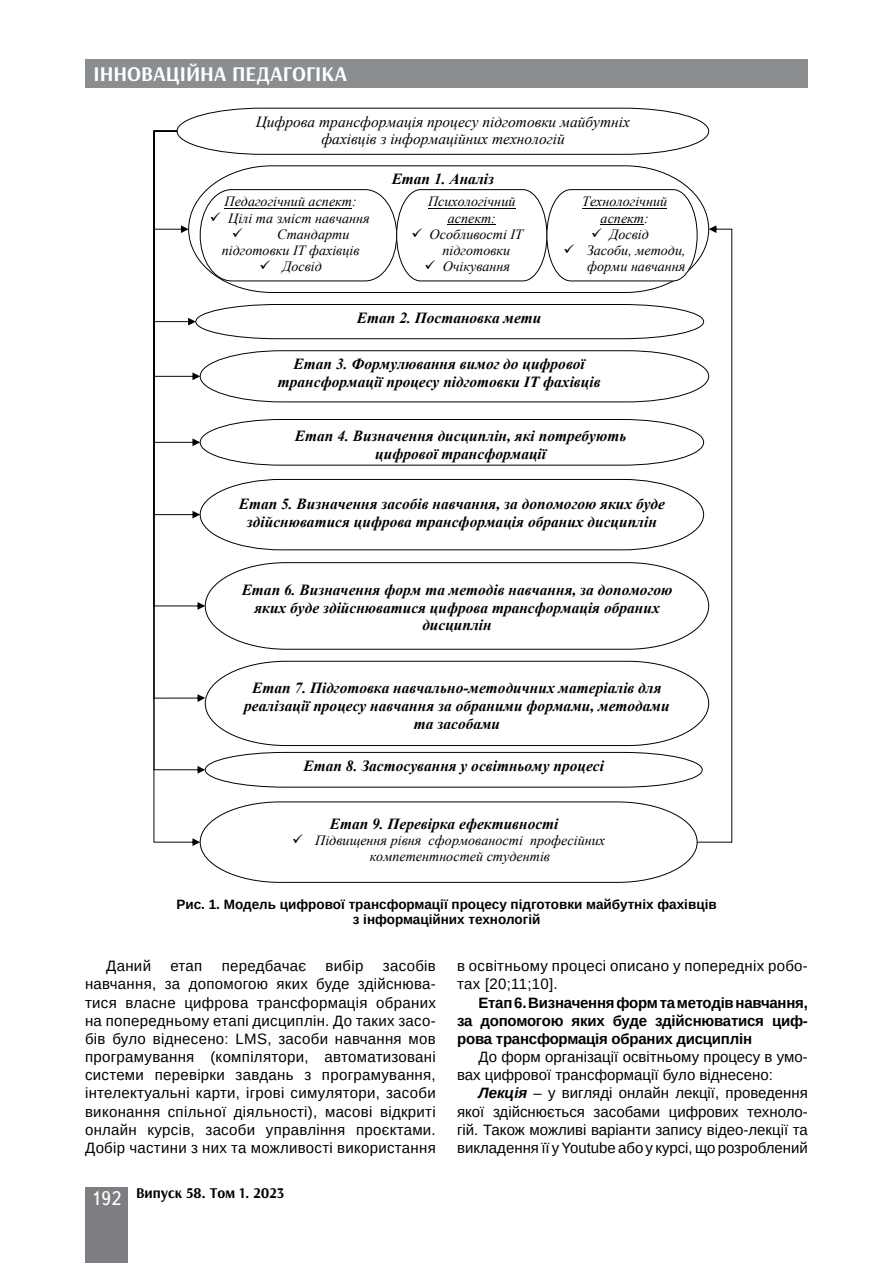
<style>
.page{position:relative;width:893px;height:1263px;background:#fff}
.page>*{position:absolute;margin:0;border:0;box-sizing:border-box;transform-origin:0 0}
.t1{font:700 21px "Arsenal";color:#fff}
.t2{font:italic 700 15.45px/17.7px "Times New Roman";color:#000;text-align:center}
.t3{font:italic 15.45px/17.7px "Times New Roman";color:#000;text-align:center}
.t4{font:15px/18.1px "Arimo";color:#000;text-align:justify}
.t5{font:700 15px/18.1px "Arimo";letter-spacing:-.015em;color:#000;text-align:justify}
.t6{font:15px/18.1px "Arimo";letter-spacing:.02em;color:#000}
.t7{font:700 15px "Arsenal";color:#000}
.t8{font:italic 14.1px/16.2px "Times New Roman";color:#000}
.t9{font:700 13.5px/15px "Arimo";color:#000;text-align:center}
.s1{font-weight:700;font-style:italic}
.s2{font-family:"Ukrainian Text";font-weight:400;font-size:19.5px;color:#fff}
</style>
<div class="page">
<div style="left:85px;top:59px;width:723px;height:29px;background:#8b8e90"></div>
<div style="left:85px;top:1186px;width:43px;height:76px;background:#7d7e81"></div>
<svg style="left:153px;top:107px;width:579px;height:776px"></svg>
<h1 class="t1" style="left:94px;top:61px;width:255px">ІННОВАЦІЙНА ПЕДАГОГІКА</h1>
<p class="t3" style="left:256px;top:112px;width:376px">Цифрова трансформація процесу підготовки майбутніх фахівців з інформаційних технологій</p>
<p class="t8" style="left:225px;top:193px;width:134px">Педагогічний аспект:</p>
<p class="t8" style="left:210px;top:209px;width:161px">✓ Цілі та зміст навчання</p>
<p class="t8" style="left:222px;top:226px;width:139px;text-indent:56px">Стандарти підготовки ІТ фахівців</p>
<p class="t8" style="left:259px;top:258px;width:64px">✓ Досвід</p>
<p class="t2" style="left:392px;top:170px;width:104px">Етап 1. Аналіз</p>
<p class="t8" style="left:428px;top:193px;width:89px;text-align:center">Психологічний аспект:</p>
<p class="t8" style="left:442px;top:226px;width:82px;text-indent:-31px">✓ Особливості ІТ підготовки</p>
<p class="t8" style="left:424px;top:258px;width:87px">✓ Очікування</p>
<p class="t2" style="left:357px;top:309px;width:186px">Етап 2. Постановка мети</p>
<p class="t8" style="left:582px;top:193px;width:86px;text-align:center">Технологічний аспект:</p>
<p class="t8" style="left:591px;top:226px;width:59px">✓ Досвід</p>
<p class="t8" style="left:564px;top:242px;width:124px;text-align:right">✓ Засоби, методи, форми навчання</p>
<p class="t2" style="left:278px;top:355px;width:324px">Етап 3. Формулювання вимог до цифрової трансформації процесу підготовки ІТ фахівців</p>
<p class="t2" style="left:295px;top:426px;width:333px">Етап 4. Визначення дисциплін, які потребують цифрової трансформації</p>
<p class="t2" style="left:239px;top:495px;width:428px">Етап 5. Визначення засобів навчання, за допомогою яких буде здійснюватися цифрова трансформація обраних дисциплін</p>
<p class="t2" style="left:242px;top:580px;width:432px">Етап 6. Визначення форм та методів навчання, за допомогою яких буде здійснюватися цифрова трансформація обраних дисциплін</p>
<p class="t2" style="left:244px;top:679px;width:427px">Етап 7. Підготовка навчально-методичних матеріалів для реалізації процесу навчання за обраними формами, методами та засобами</p>
<p class="t2" style="left:304px;top:756px;width:302px">Етап 8. Застосування у освітньому процесі</p>
<p class="t2" style="left:330px;top:814px;width:230px">Етап 9. Перевірка ефективності</p>
<p class="t8" style="left:370px;top:831px;width:237px;text-indent:-78px">✓ Підвищення рівня сформованості професійних компетентностей студентів</p>
<p class="t9" style="left:176px;top:897px;width:542px">Рис. 1. Модель цифрової трансформації процесу підготовки майбутніх фахівців з інформаційних технологій</p>
<p class="t4" style="left:106px;top:957px;width:46px">Даний</p>
<p class="t4" style="left:170px;top:957px;width:33px">етап</p>
<p class="t6" style="left:222px;top:957px;width:86px">передбачає</p>
<p class="t4" style="left:326px;top:957px;width:39px">вибір</p>
<p class="t4" style="left:85px;top:957px;width:352px;text-indent:298px">засобів навчання, за допомогою яких буде здійснюва&shy;тися власне цифрова трансформація обраних на попередньому етапі дисциплін. До таких засо&shy;бів було віднесено: LMS, засоби навчання мов програмування (компілятори, автоматизовані системи перевірки завдань з програмування, інтелектуальні карти, ігрові симулятори, засоби виконання спільної діяльності), масові відкриті онлайн курсів, засоби управління проєктами.<br>Добір частини з них та можливості використання</p>
<p class="t6" style="left:457px;top:957px;width:352px">в освітньому процесі описано у попередніх робо&shy;тах [20;11;10].</p>
<p class="t5" style="left:457px;top:993px;width:352px;text-indent:21px">Етап 6. Визначення форм та методів навчання, за допомогою яких буде здійснюватися циф&shy;рова трансформація обраних дисциплін</p>
<p class="t4" style="left:457px;top:1048px;width:352px;text-indent:21px">До форм організації освітньому процесу в умо&shy;вах цифрової трансформації було віднесено:</p>
<p class="t4" style="left:457px;top:1084px;width:352px;text-indent:21px"><span class="s1">Лекція</span> – у вигляді онлайн лекції, проведення якої здійснюється засобами цифрових техноло&shy;гій. Також можливі варіанти запису відео-лекції та викладення її у Youtube або у курсі, що розроблений</p>
<p class="t7" style="left:91px;top:1183px;width:195px"><span class="s2">192</span> Випуск 58. Том 1. 2023</p>
</div>
